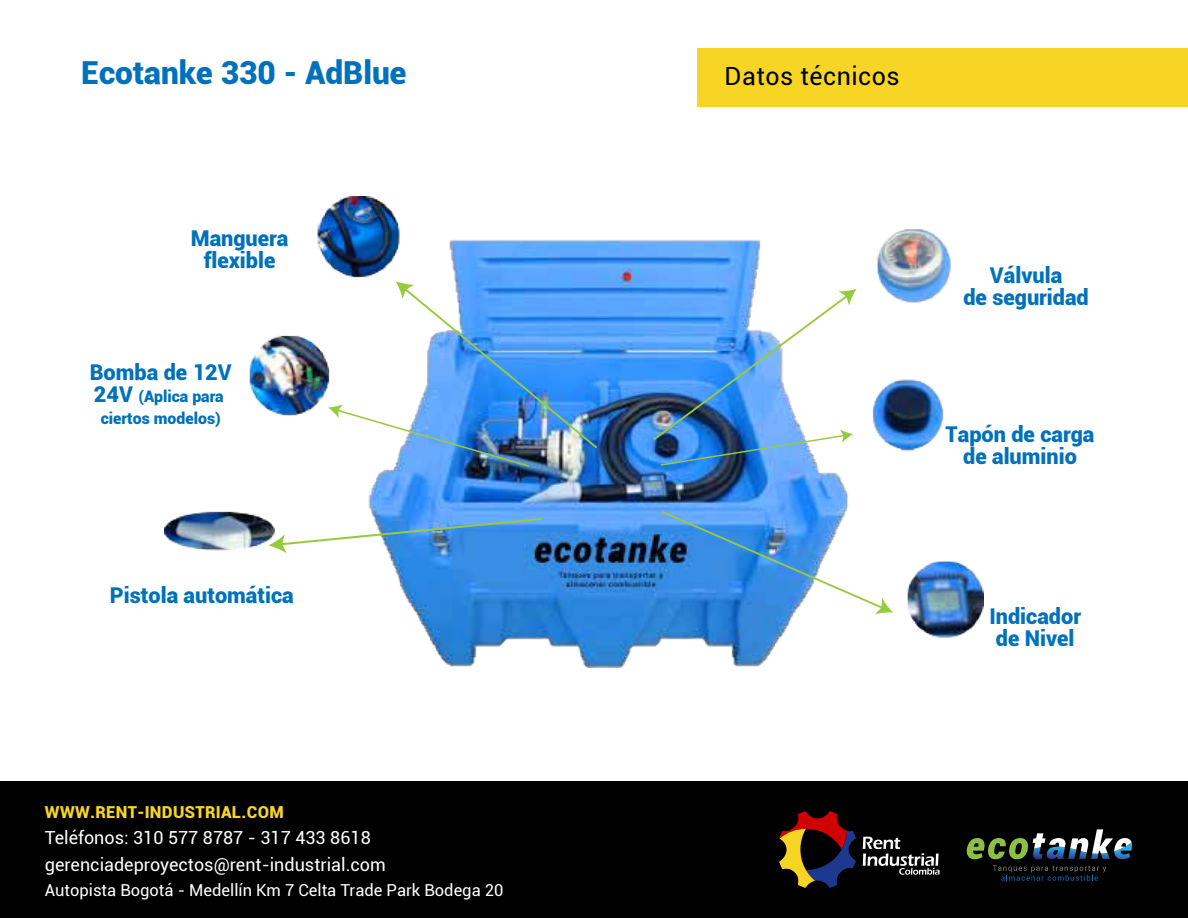
<style>
.page{position:relative;width:1188px;height:918px;background:#fff}
.page>*{position:absolute;margin:0;border:0;box-sizing:border-box;transform-origin:0 0}
.t1{font:900 31.65px "Roboto";color:#0071ba}
.t2{font:25.05px "Roboto";letter-spacing:.02em;color:#000}
.t3{font:900 21.75px/22px "Roboto";color:#0071ba;text-align:center}
.t4{font:18px/27px "Roboto";color:#fff}
.t5{font:16.5px "Roboto";color:#fff}
.t6{font:900 16.5px "Roboto";letter-spacing:.02em;color:#f6d524}
.t7{font:900 15.9px/22px "Roboto";color:#0071ba;text-align:center}
.s1{font-size:21.75px}
</style>
<div class="page">
<img style="left:164px;top:196px;width:819px;height:471px">
<div style="left:698px;top:48px;width:490px;height:58px;background:#f6d524"></div>
<svg style="left:659px;top:509px;width:234px;height:105px"></svg>
<img style="left:328px;top:281px;width:271px;height:187px">
<svg style="left:268px;top:517px;width:276px;height:36px"></svg>
<img style="left:652px;top:289px;width:205px;height:178px">
<div style="left:0;top:781px;width:1188px;height:137px;background:#000"></div>
<svg style="left:863px;top:837px;width:77px;height:38px"></svg>
<svg style="left:779px;top:811px;width:77px;height:77px"></svg>
<svg style="left:993px;top:865px;width:113px;height:16px"></svg>
<svg style="left:966px;top:829px;width:166px;height:30px"></svg>
<h1 class="t1" style="left:81px;top:50px;width:327px">Ecotanke 330 - AdBlue</h1>
<p class="t3" style="left:191px;top:227px;width:99px">Manguera flexible</p>
<p class="t3" style="left:90px;top:360px;width:143px">Bomba de 12V</p>
<p class="t7" style="left:94px;top:384px;width:131px"><span class="s1">24V</span> (Aplica para ciertos modelos)</p>
<p class="t3" style="left:110px;top:584px;width:185px">Pistola automática</p>
<p class="t6" style="left:45px;top:800px;width:240px">WWW.RENT-INDUSTRIAL.COM</p>
<p class="t4" style="left:45px;top:823px;width:343px">Teléfonos: 310 577 8787 - 317 433 8618 gerenciadeproyectos@rent-industrial.com</p>
<p class="t5" style="left:45px;top:879px;width:460px">Autopista Bogotá - Medellín Km 7 Celta Trade Park Bodega 20</p>
<p class="t2" style="left:725px;top:59px;width:177px">Datos técnicos</p>
<p class="t3" style="left:963px;top:263px;width:127px">Válvula<br>de seguridad</p>
<p class="t3" style="left:946px;top:422px;width:150px">Tapón de carga de aluminio</p>
<p class="t3" style="left:989px;top:604px;width:93px;text-align:left">Indicador de Nivel</p>
</div>
